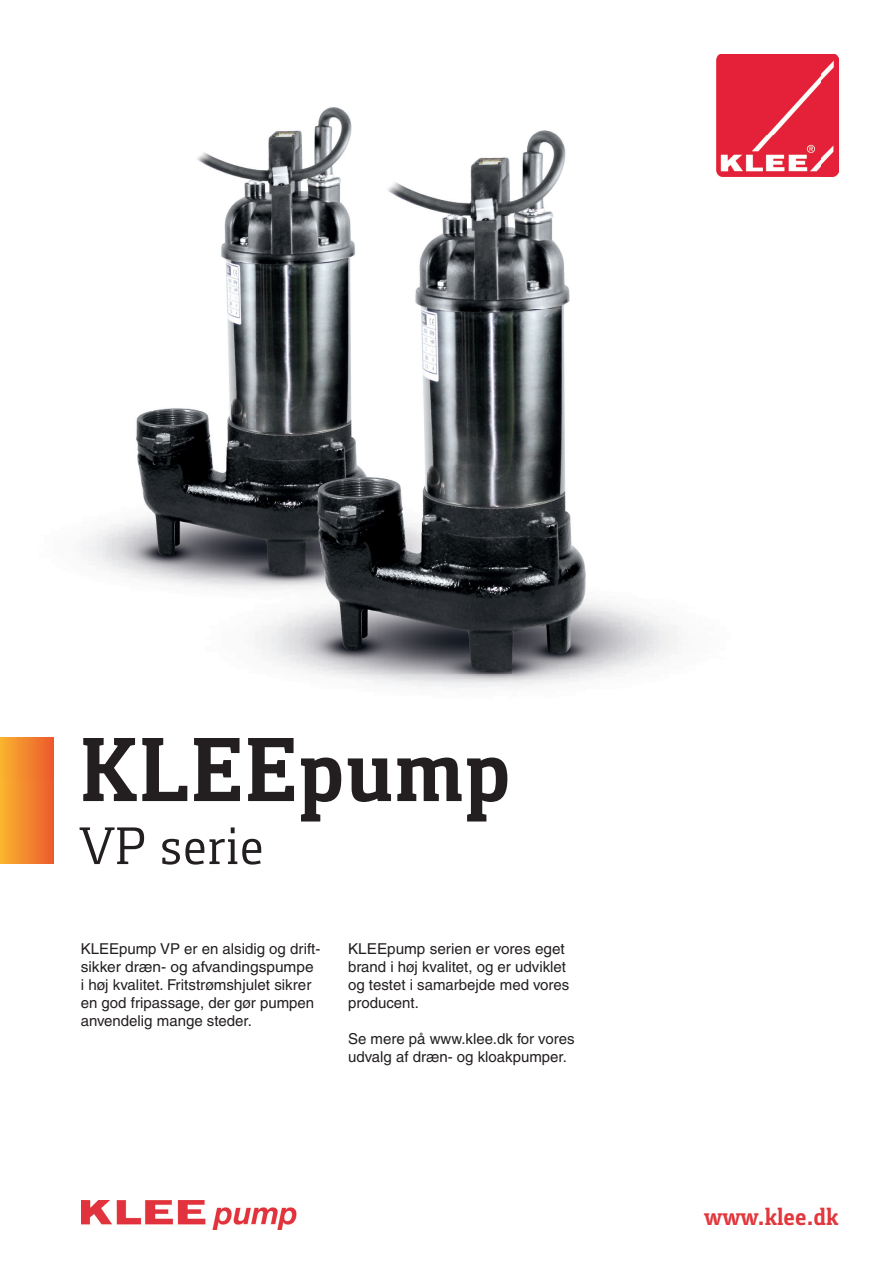
<style>
.page{position:relative;width:893px;height:1263px;background:#fff}
.page>*{position:absolute;margin:0;border:0;box-sizing:border-box;transform-origin:0 0}
.t1{font:700 93px "Foral Pro";letter-spacing:.01em;color:#231f20}
.t2{font:54px "Foral Pro";letter-spacing:.01em;color:#231f20}
.t3{font:700 25.5px "Foral Pro";color:#e1373d}
.t4{font:15px/18px "Helvetica";color:#231f20}
</style>
<div class="page">
<div style="left:0;top:778px;width:53px;height:86px;background:linear-gradient(to right,#fab62f,#ec5b2e)"></div>
<img style="left:81px;top:1200px;width:216px;height:29px">
<img style="left:821px;top:54px;width:17px;height:122px">
<img style="left:0;top:57px;width:717px;height:721px">
<img style="left:717px;top:54px;width:104px;height:123px">
<img style="left:83px;top:738px;width:424px;height:40px">
<img style="left:0;top:738px;width:53px;height:40px">
<h1 class="t1" style="left:80px;top:716px;width:433px">KLEEpump</h1>
<h2 class="t2" style="left:80px;top:815px;width:186px">VP serie</h2>
<p class="t4" style="left:81px;top:940px;width:241px">KLEEpump VP er en alsidig og drift&shy;sikker dræn- og afvandingspumpe i høj kvalitet. Fritstrømshjulet sikrer en god fripassage, der gør pumpen anvendelig mange steder.</p>
<p class="t4" style="left:348px;top:940px;width:223px">KLEEpump serien er vores eget brand i høj kvalitet, og er udviklet og testet i samarbejde med vores producent.</p>
<p class="t4" style="left:348px;top:1030px;width:228px">Se mere på www.klee.dk for vores udvalg af dræn- og kloakpumper.</p>
<h3 class="t3" style="left:704px;top:1202px;width:136px">www.klee.dk</h3>
</div>
